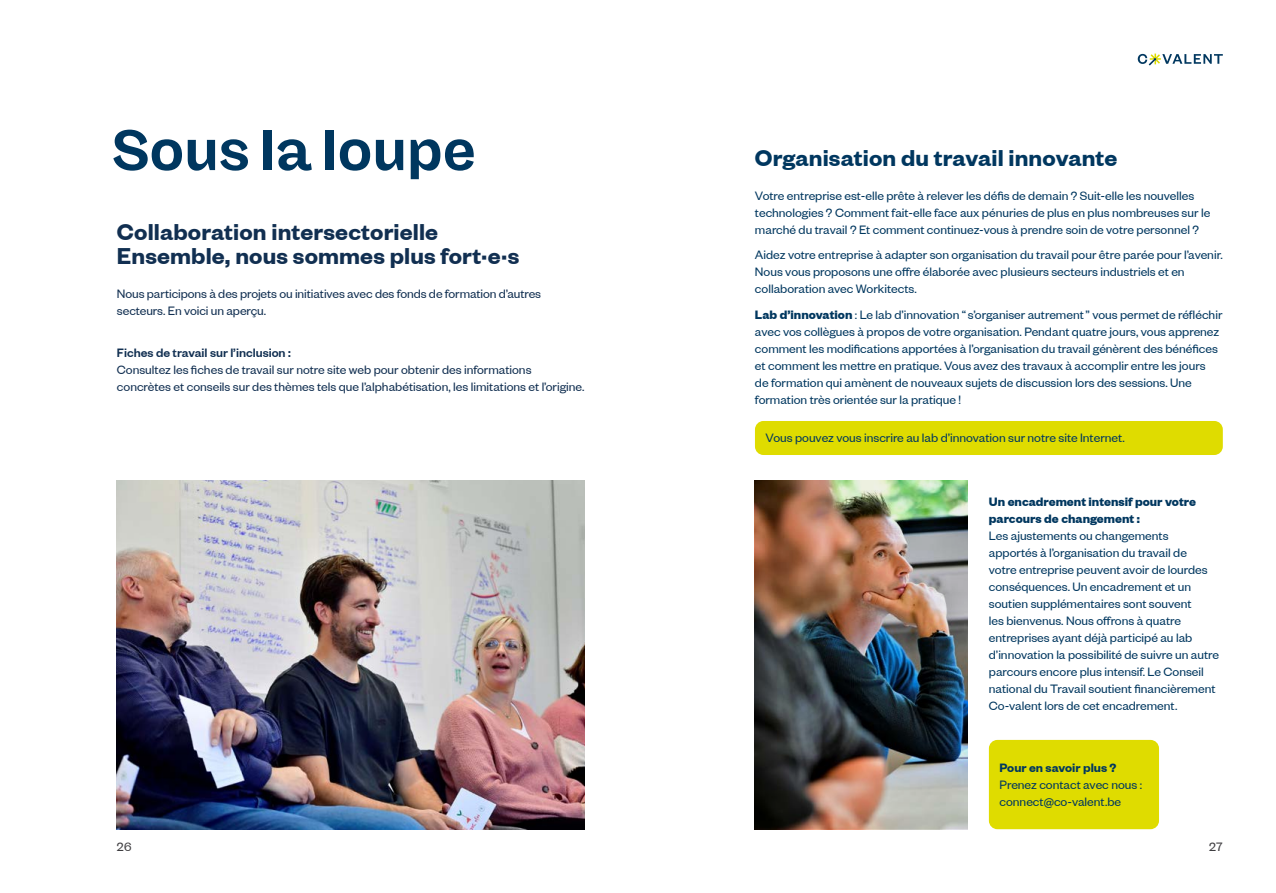
<style>
.page{position:relative;width:1276px;height:893px;background:#fff}
.page>*{position:absolute;margin:0;border:0;box-sizing:border-box;transform-origin:0 0}
.t1{font:700 57px "Covalent Geist";color:#00375f}
.t2{font:25.5px/23.4px "Co valent Grotesk Semibold";letter-spacing:.005em;color:#112f51}
.t3{font:25.5px "Co valent Grotesk Semibold";letter-spacing:.005em;color:#00375f}
.t4{font:13.5px/17px "Co valent Grotesk Regular";color:#00375f}
.t5{font:13.5px/17px "Co valent Grotesk Regular";color:#112f51}
.t6{font:700 13.5px/17px "Covalent Grotesk";color:#00375f}
.t7{font:500 13.5px "Covalent Grotesk";color:#112f51}
.t8{font:13.5px "Co valent Grotesk Semibold";color:#00375f}
.t9{font:13.5px "Co valent Grotesk Regular";color:#3e3d40}
.s1{font-family:"Covalent Grotesk";font-weight:700}
</style>
<div class="page">
<svg style="left:1137px;top:54px;width:85px;height:12px"></svg>
<div style="left:989px;top:740px;width:170px;height:89px;background:#dfdc00;border-radius:9px"></div>
<img style="left:755px;top:480px;width:212px;height:349px">
<div style="left:755px;top:421px;width:467px;height:34px;background:#dfdc00;border-radius:9px"></div>
<img style="left:117px;top:480px;width:468px;height:349px">
<h1 class="t1" style="left:112px;top:114px;width:366px">Sous la loupe</h1>
<h2 class="t2" style="left:117px;top:219px;width:404px">Collaboration intersectorielle<br>Ensemble, nous sommes plus fort·e·s</h2>
<p class="t5" style="left:117px;top:284px;width:426px">Nous participons à des projets ou initiatives avec des fonds de formation d’autres secteurs. En voici un aperçu.</p>
<p class="t7" style="left:117px;top:344px;width:175px">Fiches de travail sur l’inclusion :</p>
<p class="t5" style="left:117px;top:361px;width:469px">Consultez les fiches de travail sur notre site web pour obtenir des informations concrètes et conseils sur des thèmes tels que l’alphabétisation, les limitations et l’origine.</p>
<h2 class="t3" style="left:755px;top:142px;width:364px">Organisation du travail innovante</h2>
<p class="t4" style="left:755px;top:186px;width:457px">Votre entreprise est-elle prête à relever les défis de demain ? Suit-elle les nouvelles technologies ? Comment fait-elle face aux pénuries de plus en plus nombreuses sur le marché du travail ? Et comment continuez-vous à prendre soin de votre personnel ?</p>
<p class="t4" style="left:755px;top:246px;width:469px">Aidez votre entreprise à adapter son organisation du travail pour être parée pour l’avenir.<br>Nous vous proposons une offre élaborée avec plusieurs secteurs industriels et en collaboration avec Workitects.</p>
<p class="t4" style="left:755px;top:305px;width:469px"><span class="s1">Lab d’innovation</span> : Le lab d’innovation “ s’organiser autrement” vous permet de réfléchir avec vos collègues à propos de votre organisation. Pendant quatre jours, vous apprenez comment les modifications apportées à l’organisation du travail génèrent des bénéfices et comment les mettre en pratique. Vous avez des travaux à accomplir entre les jours de formation qui amènent de nouveaux sujets de discussion lors des sessions. Une formation très orientée sur la pratique !</p>
<p class="t4" style="left:765px;top:429px;width:361px">Vous pouvez vous inscrire au lab d’innovation sur notre site Internet.</p>
<p class="t6" style="left:989px;top:493px;width:209px">Un encadrement intensif pour votre parcours de changement :</p>
<p class="t4" style="left:989px;top:527px;width:232px">Les ajustements ou changements apportés à l’organisation du travail de<br>votre entreprise peuvent avoir de lourdes conséquences. Un encadrement et un soutien supplémentaires sont souvent<br>les bienvenus. Nous offrons à quatre entreprises ayant déjà participé au lab d’innovation la possibilité de suivre un autre parcours encore plus intensif. Le Conseil national du Travail soutient financièrement Co-valent lors de cet encadrement.</p>
<p class="t8" style="left:999px;top:759px;width:119px">Pour en savoir plus ?</p>
<p class="t4" style="left:999px;top:775px;width:144px">Prenez contact avec nous : connect@co-valent.be</p>
<p class="t9" style="left:117px;top:838px;width:16px">26</p>
<p class="t9" style="left:1209px;top:838px;width:15px">27</p>
</div>
